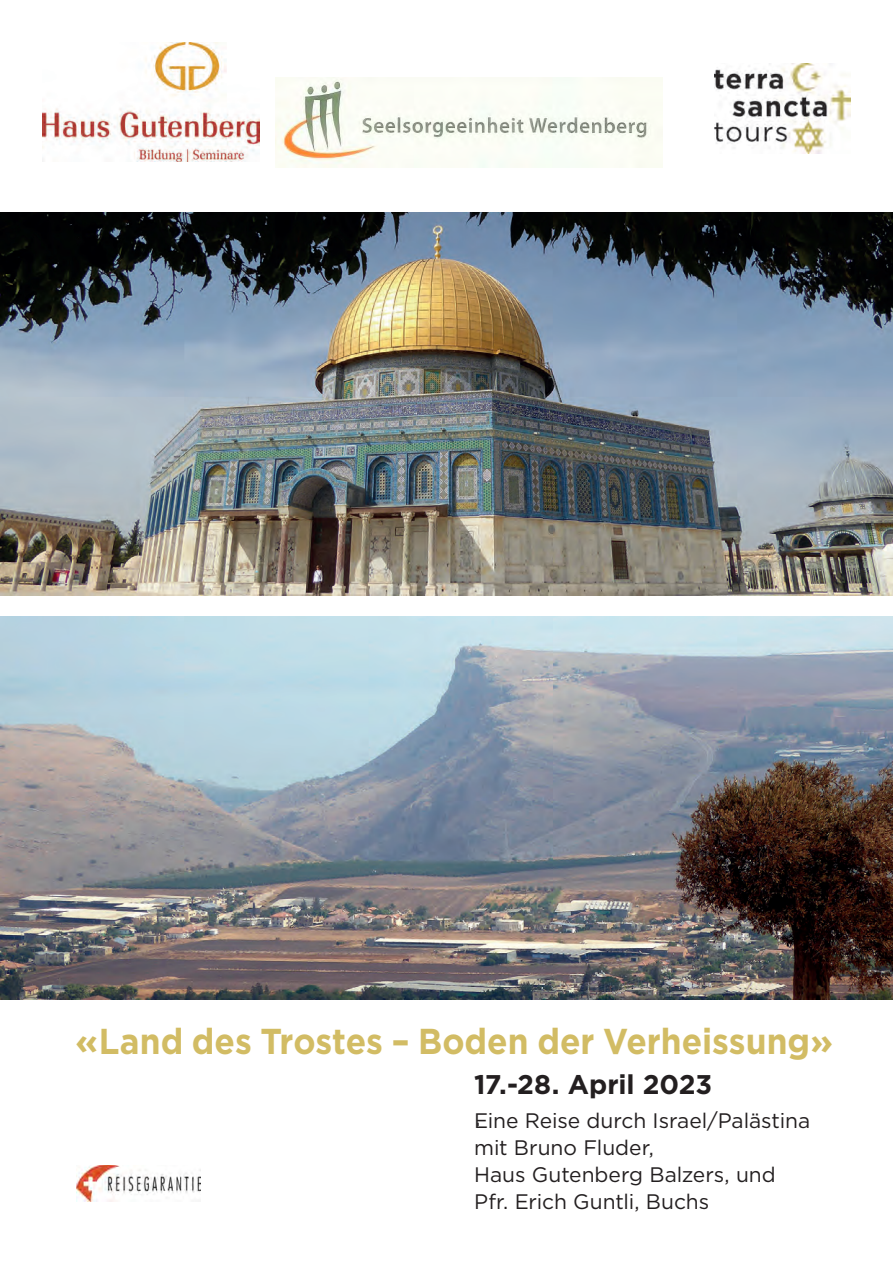
<style>
.page{position:relative;width:893px;height:1263px;background:#fff}
.page>*{position:absolute;margin:0;border:0;box-sizing:border-box;transform-origin:0 0}
.t1{font:700 36px "Gotham";color:#d2bc64}
.t2{font:700 27px "Gotham";color:#231f20}
.t3{font:21px "Gotham";letter-spacing:-.005em;color:#231f20}
</style>
<div class="page">
<img style="left:77px;top:1166px;width:124px;height:35px">
<img style="left:715px;top:64px;width:135px;height:89px">
<img style="left:1px;top:213px;width:892px;height:382px">
<img style="left:0;top:617px;width:893px;height:382px">
<img style="left:0;top:213px;width:1px;height:382px">
<img style="left:43px;top:43px;width:217px;height:118px">
<img style="left:276px;top:78px;width:386px;height:90px">
<p class="t1" style="left:75px;top:1017px;width:760px">«Land des Trostes – Boden der Verheissung»</p>
<p class="t2" style="left:474px;top:1066px;width:240px">17.-28. April 2023</p>
<p class="t3" style="left:474px;top:1107px;width:337px">Eine Reise durch Israel/Palästina</p>
<p class="t3" style="left:474px;top:1134px;width:181px">mit Bruno Fluder,</p>
<p class="t3" style="left:474px;top:1161px;width:303px">Haus Gutenberg Balzers, und</p>
<p class="t3" style="left:474px;top:1188px;width:237px">Pfr. Erich Guntli, Buchs</p>
</div>
